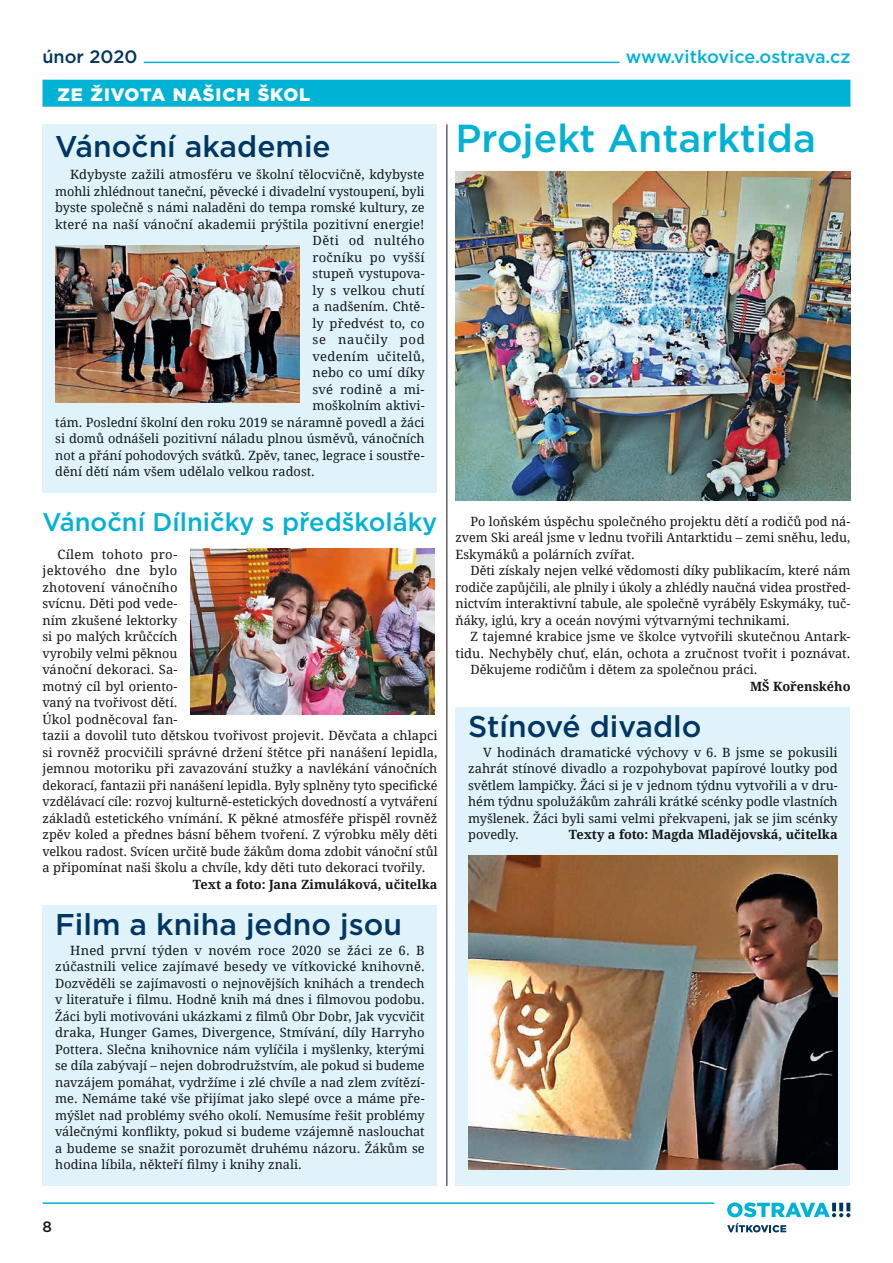
<style>
.page{position:relative;width:893px;height:1263px;background:#fff}
.page>*{position:absolute;margin:0;border:0;box-sizing:border-box;transform-origin:0 0}
.t1{font:500 39px "Gotham";color:#00b2d4}
.t2{font:500 30px "Gotham";color:#003661}
.t3{font:500 25.5px "Gotham";color:#00b2d4}
.t4{font:500 18px "Gotham";letter-spacing:-.01em;color:#00b2d4}
.t5{font:900 18px "Gotham";letter-spacing:.05em;color:#fff}
.t6{font:500 18px "Gotham";color:#003661}
.t7{font:500 15px "Gotham";color:#151616}
.t8{font:12.75px/16.5px "Droid Serif";color:#151616;text-align:justify}
.t9{font:700 12.75px "Droid Serif";letter-spacing:-.005em;color:#151616}
.t10{font:12.75px "Droid Serif";letter-spacing:.02em;color:#151616}
.t11{font:12.75px "Droid Serif";letter-spacing:.025em;color:#151616}
.t12{font:12.75px "Droid Serif";letter-spacing:.035em;color:#151616}
.t13{font:12.75px "Droid Serif";letter-spacing:.05em;color:#151616}
</style>
<div class="page">
<svg style="left:727px;top:1202px;width:123px;height:15px"></svg>
<svg style="left:727px;top:1223px;width:59px;height:9px"></svg>
<hr style="left:43px;top:1202px;width:671px;height:2px;background:#00b2d4">
<hr style="left:144px;top:62px;width:476px;height:1px;background:#00b2d4">
<div style="left:42px;top:124px;width:395px;height:369px;background:#e0f3fb"></div>
<div style="left:455px;top:707px;width:395px;height:479px;background:#e0f3fb"></div>
<div style="left:42px;top:905px;width:395px;height:281px;background:#e0f3fb"></div>
<div style="left:43px;top:80px;width:807px;height:27px;background:#00b2d4"></div>
<hr style="left:446px;top:124px;width:1px;height:1062px;background:#151616">
<img style="left:455px;top:171px;width:395px;height:330px">
<img style="left:55px;top:245px;width:245px;height:157px">
<img style="left:190px;top:549px;width:245px;height:165px">
<img style="left:468px;top:856px;width:370px;height:313px">
<h3 class="t6" style="left:42px;top:45px;width:96px">únor 2020</h3>
<h3 class="t5" style="left:58px;top:82px;width:254px">ZE ŽIVOTA NAŠICH ŠKOL</h3>
<h2 class="t2" style="left:55px;top:127px;width:277px">Vánoční akademie</h2>
<p class="t8" style="left:70px;top:167px;width:356px">Kdybyste zažili atmosféru ve školní tělocvičně, kdybyste</p>
<p class="t8" style="left:55px;top:183px;width:371px">mohli zhlédnout taneční, pěvecké i divadelní vystoupení, byli</p>
<p class="t8" style="left:55px;top:200px;width:371px">byste společně s námi naladěni do tempa romské kultury, ze</p>
<p class="t8" style="left:55px;top:216px;width:371px">které na naší vánoční akademii prýštila pozitivní energie!</p>
<p class="t12" style="left:313px;top:233px;width:114px">Děti od nultého</p>
<p class="t10" style="left:313px;top:249px;width:114px">ročníku po vyšší</p>
<p class="t8" style="left:313px;top:266px;width:114px">stupeň vystupova-</p>
<p class="t8" style="left:313px;top:282px;width:114px">ly s velkou chutí</p>
<p class="t8" style="left:313px;top:299px;width:114px">a nadšením. Chtě-</p>
<p class="t8" style="left:313px;top:315px;width:114px">ly předvést to, co</p>
<p class="t13" style="left:313px;top:332px;width:114px">se naučily pod</p>
<p class="t11" style="left:313px;top:348px;width:114px">vedením učitelů,</p>
<p class="t8" style="left:313px;top:365px;width:114px">nebo co umí díky</p>
<p class="t10" style="left:313px;top:381px;width:114px">své rodině a mi-</p>
<p class="t8" style="left:313px;top:398px;width:114px">moškolním aktivi-</p>
<p class="t8" style="left:55px;top:414px;width:371px">tám. Poslední školní den roku 2019 se náramně povedl a žáci</p>
<p class="t8" style="left:55px;top:431px;width:371px">si domů odnášeli pozitivní náladu plnou úsměvů, vánočních</p>
<p class="t8" style="left:55px;top:447px;width:371px">not a přání pohodových svátků. Zpěv, tanec, legrace i soustře-</p>
<p class="t8" style="left:55px;top:464px;width:261px">dění dětí nám všem udělalo velkou radost.</p>
<h3 class="t3" style="left:42px;top:505px;width:396px">Vánoční Dílničky s předškoláky</h3>
<p class="t8" style="left:42px;top:546px;width:397px;text-align:left;text-indent:15px">Cílem tohoto pro-<br>jektového dne bylo<br>zhotovení vánočního<br>svícnu. Děti pod vede-<br>ním zkušené lektorky<br>si po malých krůčcích<br>vyrobily velmi pěknou<br>vánoční dekoraci. Sa-<br>motný cíl byl oriento-<br>vaný na tvořivost dětí.<br>Úkol podněcoval fan-<br>tazii a dovolil tuto dětskou tvořivost projevit. Děvčata a chlapci si rovněž procvičili správné držení štětce při nanášení lepidla, jemnou motoriku při zavazování stužky a navlékání vánočních dekorací, fantazii při nanášení lepidla. Byly splněny tyto specifické vzdělávací cíle: rozvoj kulturně‑estetických dovedností a vytváření základů estetického vnímání. K pěkné atmosféře přispěl rovněž zpěv koled a přednes básní během tvoření. Z výrobku měly děti velkou radost. Svícen určitě bude žákům doma zdobit vánoční stůl a připomínat naši školu a chvíle, kdy děti tuto dekoraci tvořily.</p>
<p class="t9" style="left:193px;top:876px;width:246px">Text a foto: Jana Zimuláková, učitelka</p>
<h2 class="t2" style="left:55px;top:905px;width:348px">Film a kniha jedno jsou</h2>
<p class="t8" style="left:55px;top:942px;width:371px;text-indent:15px">Hned první týden v novém roce 2020 se žáci ze 6. B zúčastnili velice zajímavé besedy ve vítkovické knihovně.<br>Dozvěděli se zajímavosti o nejnovějších knihách a trendech v literatuře i filmu. Hodně knih má dnes i filmovou podobu.<br>Žáci byli motivováni ukázkami z filmů Obr Dobr, Jak vycvičit draka, Hunger Games, Divergence, Stmívání, díly Harryho Pottera. Slečna knihovnice nám vylíčila i myšlenky, kterými se díla zabývají – nejen dobrodružstvím, ale pokud si budeme navzájem pomáhat, vydržíme i zlé chvíle a nad zlem zvítězí&shy;me. Nemáme také vše přijímat jako slepé ovce a máme pře&shy;mýšlet nad problémy svého okolí. Nemusíme řešit problémy válečnými konflikty, pokud si budeme vzájemně naslouchat a budeme se snažit porozumět druhému názoru. Žákům se hodina líbila, někteří filmy i knihy znali.</p>
<h3 class="t4" style="left:626px;top:45px;width:226px">www.vitkovice.ostrava.cz</h3>
<h1 class="t1" style="left:456px;top:113px;width:362px">Projekt Antarktida</h1>
<p class="t8" style="left:456px;top:513px;width:396px;text-indent:15px">Po loňském úspěchu společného projektu dětí a rodičů pod ná&shy;zvem Ski areál jsme v lednu tvořili Antarktidu – zemi sněhu, ledu, Eskymáků a polárních zvířat.</p>
<p class="t8" style="left:456px;top:563px;width:396px;text-indent:15px">Děti získaly nejen velké vědomosti díky publikacím, které nám rodiče zapůjčili, ale plnily i úkoly a zhlédly naučná videa prostřed&shy;nictvím interaktivní tabule, ale společně vyráběly Eskymáky, tuč&shy;ňáky, iglú, kry a oceán novými výtvarnými technikami.</p>
<p class="t8" style="left:471px;top:629px;width:381px">Z tajemné krabice jsme ve školce vytvořili skutečnou Antark-</p>
<p class="t8" style="left:456px;top:645px;width:396px">tidu. Nechyběly chuť, elán, ochota a zručnost tvořit i poznávat.</p>
<p class="t8" style="left:471px;top:662px;width:288px">Děkujeme rodičům i dětem za společnou práci.</p>
<p class="t9" style="left:750px;top:678px;width:102px">MŠ Kořenského</p>
<h2 class="t2" style="left:468px;top:707px;width:235px">Stínové divadlo</h2>
<p class="t8" style="left:468px;top:744px;width:371px;text-indent:15px">V hodinách dramatické výchovy v 6. B jsme se pokusili zahrát stínové divadlo a rozpohybovat papírové loutky pod světlem lampičky. Žáci si je v jednom týdnu vytvořili a v dru&shy;hém týdnu spolužákům zahráli krátké scénky podle vlastních myšlenek. Žáci byli sami velmi překvapeni, jak se jim scénky povedly.</p>
<p class="t9" style="left:569px;top:827px;width:270px">Texty a foto: Magda Mladějovská, učitelka</p>
<p class="t7" style="left:43px;top:1217px;width:11px">8</p>
</div>
